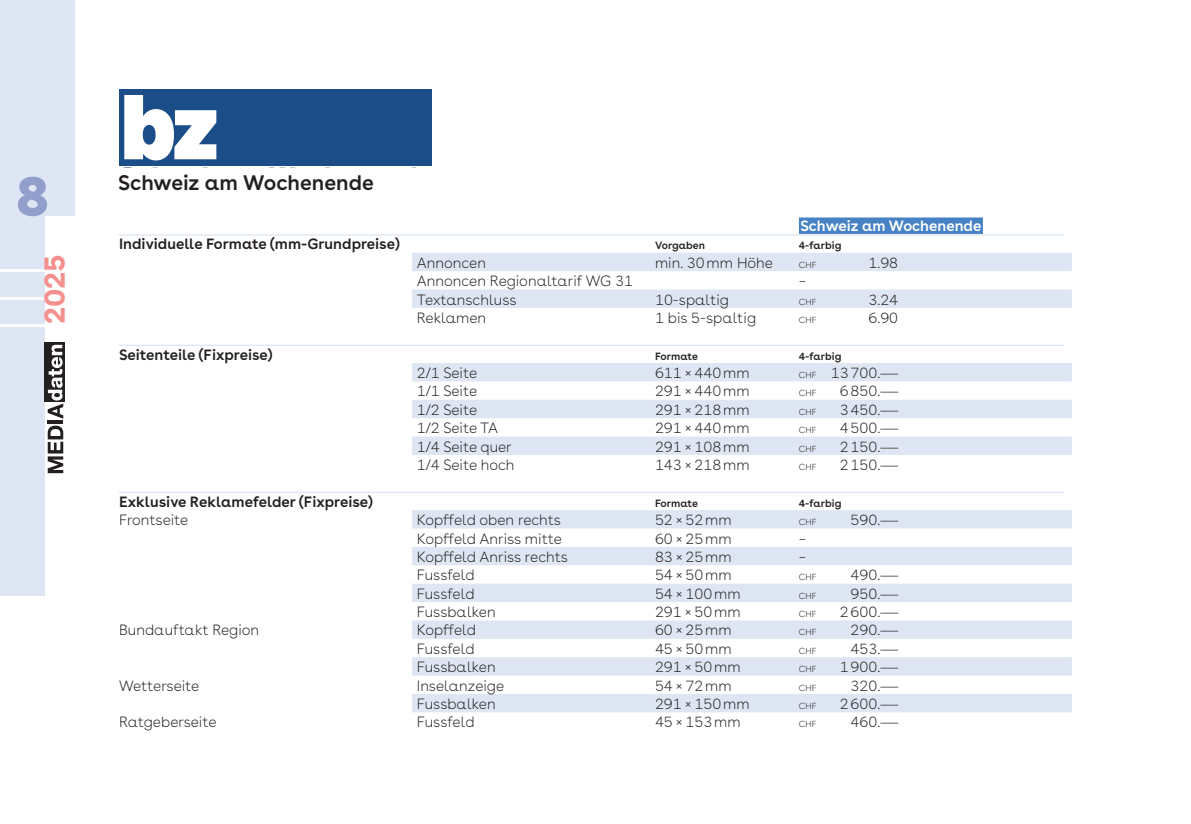
<style>
.page{position:relative;width:1191px;height:824px;background:#fff}
.page>*{position:absolute;margin:0;border:0;box-sizing:border-box;transform-origin:0 0}
.t1{font:900 56px "CH Media";color:#929fcc}
.t2{font:700 29.22px "CH Media";color:#f4918e}
.t3{font:600 21px "CH Media";color:#231f20}
.t4{font:100 14.88px "CH Media";color:#231f20}
.t5{font:600 14.88px "CH Media";color:#231f20}
.t6{font:600 14.88px "CH Media";color:#fff}
.t7{font:600 10.5px "CH Media";color:#231f20}
.t8{font:100 8.75px "CH Media";color:#231f20}
.s1{font-size:8.75px}
.s2{font-family:"Helvetica LT Std";font-weight:300}
</style>
<div class="page">
<div style="left:0;top:0;width:74px;height:216px;background:#dee6f4"></div>
<div style="left:0;top:216px;width:45px;height:379px;background:#dee6f4"></div>
<div style="left:45px;top:342px;width:20px;height:60px;background:#231f20"></div>
<svg style="left:48px;top:425px;width:15px;height:48px"></svg>
<hr style="left:48px;top:420px;width:15px;height:3px;background:#231f20">
<svg style="left:48px;top:345px;width:15px;height:73px"></svg>
<hr style="left:0;top:269px;width:45px;height:3px;background:#fff">
<hr style="left:0;top:324px;width:45px;height:2px;background:#fff">
<hr style="left:0;top:297px;width:45px;height:2px;background:#fff">
<div style="left:119px;top:89px;width:312px;height:77px;background:#1b4e88"></div>
<svg style="left:124px;top:95px;width:92px;height:65px"></svg>
<div style="left:799px;top:217px;width:184px;height:17px;background:#4783c4"></div>
<div style="left:412px;top:253px;width:659px;height:19px;background:#dee6f4"></div>
<div style="left:412px;top:271px;width:659px;height:19px;background:#fff"></div>
<div style="left:412px;top:289px;width:659px;height:20px;background:#dee6f4"></div>
<div style="left:412px;top:308px;width:659px;height:19px;background:#fff"></div>
<div style="left:412px;top:363px;width:659px;height:19px;background:#dee6f4"></div>
<div style="left:412px;top:381px;width:659px;height:19px;background:#fff"></div>
<div style="left:412px;top:400px;width:659px;height:19px;background:#dee6f4"></div>
<div style="left:412px;top:418px;width:659px;height:19px;background:#fff"></div>
<div style="left:412px;top:436px;width:659px;height:20px;background:#dee6f4"></div>
<div style="left:412px;top:455px;width:659px;height:19px;background:#fff"></div>
<div style="left:412px;top:510px;width:659px;height:19px;background:#dee6f4"></div>
<div style="left:412px;top:528px;width:659px;height:19px;background:#fff"></div>
<div style="left:412px;top:547px;width:659px;height:19px;background:#dee6f4"></div>
<div style="left:412px;top:565px;width:659px;height:19px;background:#fff"></div>
<div style="left:412px;top:583px;width:659px;height:20px;background:#dee6f4"></div>
<div style="left:412px;top:602px;width:659px;height:19px;background:#fff"></div>
<div style="left:412px;top:620px;width:659px;height:19px;background:#dee6f4"></div>
<div style="left:412px;top:638px;width:659px;height:20px;background:#fff"></div>
<div style="left:412px;top:657px;width:659px;height:19px;background:#dee6f4"></div>
<div style="left:412px;top:675px;width:659px;height:19px;background:#fff"></div>
<div style="left:412px;top:694px;width:659px;height:19px;background:#dee6f4"></div>
<div style="left:412px;top:712px;width:659px;height:19px;background:#fff"></div>
<hr style="left:119px;top:234px;width:945px;height:1px;background:#dee6f4">
<hr style="left:119px;top:344px;width:945px;height:2px;background:#dee6f4">
<hr style="left:119px;top:491px;width:945px;height:2px;background:#dee6f4">
<h1 class="t1" style="left:16px;top:164px;width:35px">8</h1>
<h2 class="t2" style="left:38px;top:324px;width:71px;rotate:-90deg">2025</h2>
<h3 class="t3" style="left:118px;top:170px;width:257px">Schweiz am Wochenende</h3>
<p class="t6" style="left:800px;top:217px;width:182px">Schweiz am Wochenende</p>
<p class="t5" style="left:119px;top:235px;width:282px">Individuelle Formate (mm-Grundpreise)</p>
<p class="t7" style="left:655px;top:239px;width:51px">Vorgaben</p>
<p class="t7" style="left:799px;top:239px;width:44px">4-farbig</p>
<p class="t4" style="left:417px;top:254px;width:71px">Annoncen</p>
<p class="t4" style="left:655px;top:254px;width:119px">min. 30mm Höhe</p>
<p class="t8" style="left:799px;top:259px;width:19px">CHF</p>
<p class="t4" style="left:868px;top:254px;width:31px">1.98</p>
<p class="t4" style="left:417px;top:272px;width:218px">Annoncen Regionaltarif WG 31</p>
<p class="t4" style="left:799px;top:272px;width:9px">–</p>
<p class="t4" style="left:417px;top:290px;width:101px">Textanschluss</p>
<p class="t4" style="left:655px;top:290px;width:75px">10-spaltig</p>
<p class="t8" style="left:799px;top:296px;width:19px">CHF</p>
<p class="t4" style="left:868px;top:290px;width:31px">3.24</p>
<p class="t4" style="left:417px;top:309px;width:71px">Reklamen</p>
<p class="t4" style="left:655px;top:309px;width:102px">1 bis 5-spaltig</p>
<p class="t8" style="left:799px;top:315px;width:19px">CHF</p>
<p class="t4" style="left:868px;top:309px;width:31px">6.90</p>
<p class="t5" style="left:119px;top:346px;width:155px">Seitenteile (Fixpreise)</p>
<p class="t7" style="left:655px;top:350px;width:44px">Formate</p>
<p class="t7" style="left:799px;top:350px;width:44px">4-farbig</p>
<p class="t4" style="left:417px;top:364px;width:62px">2/1 Seite</p>
<p class="t4" style="left:655px;top:364px;width:96px">611×440mm</p>
<p class="t4" style="left:799px;top:364px;width:101px"><span class="s1">CHF</span> 13700.<span class="s2">—</span></p>
<p class="t4" style="left:417px;top:382px;width:62px">1/1 Seite</p>
<p class="t4" style="left:655px;top:382px;width:96px">291×440mm</p>
<p class="t8" style="left:799px;top:388px;width:19px">CHF</p>
<p class="t4" style="left:840px;top:382px;width:60px">6850.<span class="s2">—</span></p>
<p class="t4" style="left:417px;top:401px;width:62px">1/2 Seite</p>
<p class="t4" style="left:655px;top:401px;width:96px">291×218mm</p>
<p class="t8" style="left:799px;top:406px;width:19px">CHF</p>
<p class="t4" style="left:840px;top:401px;width:60px">3450.<span class="s2">—</span></p>
<p class="t4" style="left:417px;top:419px;width:83px">1/2 Seite TA</p>
<p class="t4" style="left:655px;top:419px;width:96px">291×440mm</p>
<p class="t8" style="left:799px;top:425px;width:19px">CHF</p>
<p class="t4" style="left:840px;top:419px;width:60px">4500.<span class="s2">—</span></p>
<p class="t4" style="left:417px;top:437px;width:96px">1/4 Seite quer</p>
<p class="t4" style="left:655px;top:437px;width:96px">291×108mm</p>
<p class="t8" style="left:799px;top:443px;width:19px">CHF</p>
<p class="t4" style="left:840px;top:437px;width:60px">2150.<span class="s2">—</span></p>
<p class="t4" style="left:417px;top:456px;width:99px">1/4 Seite hoch</p>
<p class="t4" style="left:655px;top:456px;width:96px">143×218mm</p>
<p class="t8" style="left:799px;top:462px;width:19px">CHF</p>
<p class="t4" style="left:840px;top:456px;width:60px">2150.<span class="s2">—</span></p>
<p class="t5" style="left:119px;top:493px;width:255px">Exklusive Reklamefelder (Fixpreise)</p>
<p class="t7" style="left:655px;top:497px;width:44px">Formate</p>
<p class="t7" style="left:799px;top:497px;width:44px">4-farbig</p>
<p class="t4" style="left:119px;top:511px;width:71px">Frontseite</p>
<p class="t4" style="left:417px;top:511px;width:146px">Kopffeld oben rechts</p>
<p class="t4" style="left:655px;top:511px;width:78px">52×52mm</p>
<p class="t8" style="left:799px;top:517px;width:19px">CHF</p>
<p class="t4" style="left:850px;top:511px;width:49px">590.<span class="s2">—</span></p>
<p class="t4" style="left:417px;top:529px;width:147px">Kopffeld Anriss mitte</p>
<p class="t4" style="left:655px;top:529px;width:78px">60×25mm</p>
<p class="t4" style="left:417px;top:548px;width:152px">Kopffeld Anriss rechts</p>
<p class="t4" style="left:655px;top:548px;width:78px">83×25mm</p>
<p class="t4" style="left:799px;top:548px;width:9px">–</p>
<p class="t4" style="left:417px;top:566px;width:59px">Fussfeld</p>
<p class="t4" style="left:655px;top:566px;width:78px">54×50mm</p>
<p class="t8" style="left:799px;top:572px;width:19px">CHF</p>
<p class="t4" style="left:850px;top:566px;width:49px">490.<span class="s2">—</span></p>
<p class="t4" style="left:417px;top:584px;width:59px">Fussfeld</p>
<p class="t4" style="left:655px;top:584px;width:87px">54×100mm</p>
<p class="t8" style="left:799px;top:590px;width:19px">CHF</p>
<p class="t4" style="left:850px;top:584px;width:49px">950.<span class="s2">—</span></p>
<p class="t4" style="left:417px;top:603px;width:80px">Fussbalken</p>
<p class="t4" style="left:655px;top:603px;width:87px">291×50mm</p>
<p class="t8" style="left:799px;top:609px;width:19px">CHF</p>
<p class="t4" style="left:840px;top:603px;width:60px">2600.<span class="s2">—</span></p>
<p class="t4" style="left:119px;top:621px;width:142px">Bundauftakt Region</p>
<p class="t4" style="left:417px;top:621px;width:61px">Kopffeld</p>
<p class="t4" style="left:655px;top:621px;width:78px">60×25mm</p>
<p class="t8" style="left:799px;top:627px;width:19px">CHF</p>
<p class="t4" style="left:850px;top:621px;width:49px">290.<span class="s2">—</span></p>
<p class="t4" style="left:417px;top:640px;width:59px">Fussfeld</p>
<p class="t4" style="left:655px;top:640px;width:78px">45×50mm</p>
<p class="t8" style="left:799px;top:645px;width:19px">CHF</p>
<p class="t4" style="left:850px;top:640px;width:49px">453.<span class="s2">—</span></p>
<p class="t4" style="left:417px;top:658px;width:80px">Fussbalken</p>
<p class="t4" style="left:655px;top:658px;width:87px">291×50mm</p>
<p class="t8" style="left:799px;top:664px;width:19px">CHF</p>
<p class="t4" style="left:840px;top:658px;width:60px">1900.<span class="s2">—</span></p>
<p class="t4" style="left:119px;top:676px;width:82px">Wetterseite</p>
<p class="t4" style="left:417px;top:676px;width:89px">Inselanzeige</p>
<p class="t4" style="left:655px;top:676px;width:78px">54×72mm</p>
<p class="t8" style="left:799px;top:682px;width:19px">CHF</p>
<p class="t4" style="left:850px;top:676px;width:49px">320.<span class="s2">—</span></p>
<p class="t4" style="left:417px;top:695px;width:80px">Fussbalken</p>
<p class="t4" style="left:655px;top:695px;width:96px">291×150mm</p>
<p class="t8" style="left:799px;top:700px;width:19px">CHF</p>
<p class="t4" style="left:840px;top:695px;width:60px">2600.<span class="s2">—</span></p>
<p class="t4" style="left:119px;top:713px;width:99px">Ratgeberseite</p>
<p class="t4" style="left:417px;top:713px;width:59px">Fussfeld</p>
<p class="t4" style="left:655px;top:713px;width:87px">45×153mm</p>
<p class="t8" style="left:799px;top:719px;width:19px">CHF</p>
<p class="t4" style="left:850px;top:713px;width:49px">460.<span class="s2">—</span></p>
</div>
